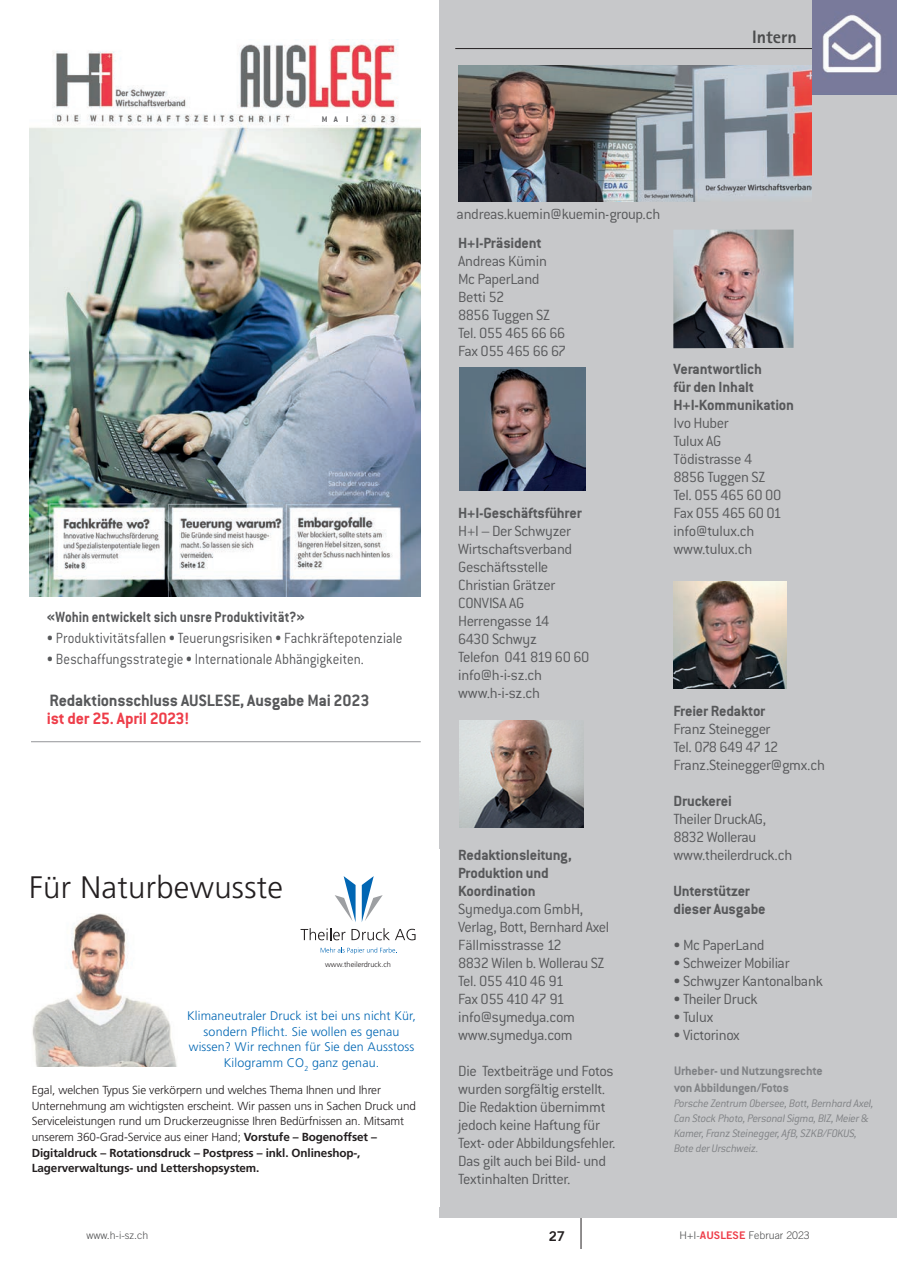
<style>
.page{position:relative;width:897px;height:1265px;background:#fff}
.page>*{position:absolute;margin:0;border:0;box-sizing:border-box;transform-origin:0 0}
.t1{font:300 31.05px "Frutiger";letter-spacing:.01em;color:#231f20}
.t2{font:700 18px "Conduit ITC";letter-spacing:-.015em;color:#57585a}
.t3{font:700 18px "Conduit ITC";letter-spacing:-.01em;color:#ee3d49}
.t4{font:800 18px "Rotis Sans Serif";color:#4b4c4d}
.t5{font:300 16.2px/18px "Conduit ITC";letter-spacing:-.025em;color:#57585a}
.t6{font:700 16.2px/18px "Conduit ITC";letter-spacing:-.01em;color:#57585a}
.t7{font:300 16.2px "Conduit ITC";color:#57585a;scale:.9 1}
.t8{font:700 16.2px "Conduit ITC";letter-spacing:-.01em;color:#57585a;scale:.9 1}
.t9{font:700 13.5px/17.1px "Conduit ITC";letter-spacing:-.01em;color:#808285}
.t10{font:13.5px "Trade Gothic Bold Two";color:#231f20}
.t11{font:300 12.45px/15.6px "Frutiger";letter-spacing:.01em;color:#0166b3;text-align:center}
.t12{font:italic 300 12px/15px "Conduit ITC";letter-spacing:-.025em;color:#808285}
.t13{font:300 11.7px/15.6px "Frutiger";letter-spacing:-.01em;color:#231f20}
.t14{font:300 10.5px "Trade Gothic";color:#4b4c4d}
.t15{font:700 9px "Conduit ITC";color:#636366}
.t16{font:300 7.35px "Frutiger";color:#231f20}
.s1{font-weight:700}
.s2{font-family:"Trade Gothic Bold Two";font-weight:400;color:#ee3d49}
</style>
<div class="page">
<hr style="left:580px;top:1217px;width:1px;height:32px;background:#231f20">
<div style="left:439px;top:0;width:457px;height:1217px;background:#c7c8ca"></div>
<img style="left:32px;top:913px;width:145px;height:154px">
<svg style="left:320px;top:947px;width:77px;height:7px"></svg>
<svg style="left:300px;top:928px;width:45px;height:12px"></svg>
<svg style="left:351px;top:928px;width:64px;height:12px"></svg>
<svg style="left:335px;top:876px;width:20px;height:45px"></svg>
<svg style="left:362px;top:876px;width:20px;height:45px"></svg>
<hr style="left:31px;top:741px;width:389px;height:1px;background:#939598">
<hr style="left:455px;top:48px;width:441px;height:1px;background:#231f20">
<img style="left:812px;top:0;width:84px;height:95px">
<img style="left:673px;top:582px;width:113px;height:106px">
<img style="left:458px;top:65px;width:353px;height:137px">
<img style="left:673px;top:230px;width:120px;height:118px">
<img style="left:459px;top:367px;width:126px;height:123px">
<img style="left:459px;top:720px;width:124px;height:107px">
<img style="left:29px;top:42px;width:391px;height:555px">
<div style="left:310px;top:113px;width:42px;height:12px;background:#fff"></div>
<p class="t15" style="left:322px;top:114px;width:28px">M A I</p>
<p class="t8" style="left:47px;top:607px;width:288px">«Wohin entwickelt sich unsre Produktivität?»</p>
<p class="t7" style="left:47px;top:629px;width:396px">• Produktivitätsfallen • Teuerungsrisiken • Fachkräftepotenziale</p>
<p class="t7" style="left:47px;top:650px;width:353px">• Beschaffungsstrategie • Internationale Abhängigkeiten.</p>
<p class="t2" style="left:49px;top:690px;width:321px">Redaktionsschluss AUSLESE, Ausgabe Mai 2023</p>
<p class="t3" style="left:47px;top:708px;width:144px">ist der 25. April 2023!</p>
<h1 class="t1" style="left:29px;top:870px;width:255px">Für Naturbewusste</h1>
<p class="t16" style="left:325px;top:960px;width:67px">www.theilerdruck.ch</p>
<p class="t11" style="left:187px;top:1008px;width:230px">Klimaneutraler Druck ist bei uns nicht Kür, sondern Pflicht. Sie wollen es genau wissen? Wir rechnen für Sie den Ausstoss Kilogramm CO<sub>2</sub> ganz genau.</p>
<p class="t13" style="left:32px;top:1082px;width:385px">Egal, welchen Typus Sie verkörpern und welches Thema Ihnen und Ihrer Unternehmung am wichtigsten erscheint. Wir passen uns in Sachen Druck und Serviceleistungen rund um Druckerzeugnisse Ihren Bedürfnissen an. Mitsamt unserem 360-Grad-Service aus einer Hand; <span class="s1">Vorstufe – Bogenoffset – Digitaldruck – Rotationsdruck – Postpress – inkl. Onlineshop-, Lagerverwaltungs- und Lettershopsystem.</span></p>
<p class="t4" style="left:751px;top:25px;width:46px">Intern</p>
<p class="t5" style="left:456px;top:205px;width:205px">andreas.kuemin@kuemin-group.ch</p>
<p class="t6" style="left:458px;top:233px;width:85px">H+I-Präsident</p>
<p class="t5" style="left:458px;top:251px;width:109px">Andreas Kümin<br>Mc PaperLand<br>Betti 52<br>8856 Tuggen SZ<br>Tel. 055 465 66 66<br>Fax 055 465 66 67</p>
<p class="t6" style="left:458px;top:503px;width:125px">H+I-Geschäftsführer</p>
<p class="t5" style="left:458px;top:521px;width:133px">H+I – Der Schwyzer<br>Wirtschaftsverband<br>Geschäftsstelle<br>Christian Grätzer<br>CONVISA AG<br>Herrengasse 14<br>6430 Schwyz<br>Telefon 041 819 60 60 info@h-i-sz.ch www.h-i-sz.ch</p>
<p class="t6" style="left:458px;top:845px;width:115px">Redaktionsleitung,<br>Produktion und<br>Koordination</p>
<p class="t5" style="left:458px;top:899px;width:152px">Symedya.com GmbH,<br>Verlag, Bott, Bernhard Axel<br>Fällmisstrasse 12<br>8832 Wilen b. Wollerau SZ<br>Tel. 055 410 46 91<br>Fax 055 410 47 91 info@symedya.com www.symedya.com</p>
<p class="t5" style="left:458px;top:1061px;width:159px">Die Textbeiträge und Fotos wurden sorgfältig erstellt.<br>Die Redaktion übernimmt jedoch keine Haftung für<br>Text- oder Abbildungsfehler.<br>Das gilt auch bei Bild- und<br>Textinhalten Dritter.</p>
<p class="t6" style="left:673px;top:360px;width:122px">Verantwortlich<br>für den Inhalt<br>H+I-Kommunikation</p>
<p class="t5" style="left:673px;top:414px;width:110px">Ivo Huber<br>Tulux AG<br>Tödistrasse 4<br>8856 Tuggen SZ<br>Tel. 055 465 60 00<br>Fax 055 465 60 01 info@tulux.ch www.tulux.ch</p>
<p class="t6" style="left:673px;top:702px;width:93px">Freier Redaktor</p>
<p class="t5" style="left:673px;top:720px;width:153px">Franz Steinegger<br>Tel. 078 649 47 12<br>Franz.Steinegger@gmx.ch</p>
<p class="t6" style="left:673px;top:792px;width:60px">Druckerei</p>
<p class="t5" style="left:673px;top:810px;width:120px">Theiler DruckAG,<br>8832 Wollerau www.theilerdruck.ch</p>
<p class="t6" style="left:673px;top:882px;width:93px">Unterstützer dieser Ausgabe</p>
<p class="t5" style="left:673px;top:936px;width:92px">• Mc PaperLand</p>
<p class="t5" style="left:673px;top:954px;width:117px">• Schweizer Mobiliar</p>
<p class="t5" style="left:673px;top:972px;width:151px">• Schwyzer Kantonalbank</p>
<p class="t5" style="left:673px;top:990px;width:86px">• Theiler Druck</p>
<p class="t5" style="left:673px;top:1008px;width:41px">• Tulux</p>
<p class="t5" style="left:673px;top:1026px;width:68px">• Victorinox</p>
<p class="t9" style="left:673px;top:1062px;width:150px">Urheber- und Nutzungsrechte von Abbildungen/Fotos</p>
<p class="t12" style="left:673px;top:1096px;width:201px">Porsche Zentrum Obersee, Bott, Bernhard Axel, Can Stock Photo, Personal Sigma, BIZ, Meier &amp; Kamer, Franz Steinegger, AfB, SZKB/FOKUS, Bote der Urschweiz.</p>
<p class="t14" style="left:86px;top:1228px;width:63px">www.h-i-sz.ch</p>
<p class="t10" style="left:548px;top:1228px;width:18px">27</p>
<p class="t14" style="left:679px;top:1229px;width:131px">H+I-<span class="s2">AUSLESE</span> Februar 2023</p>
</div>
